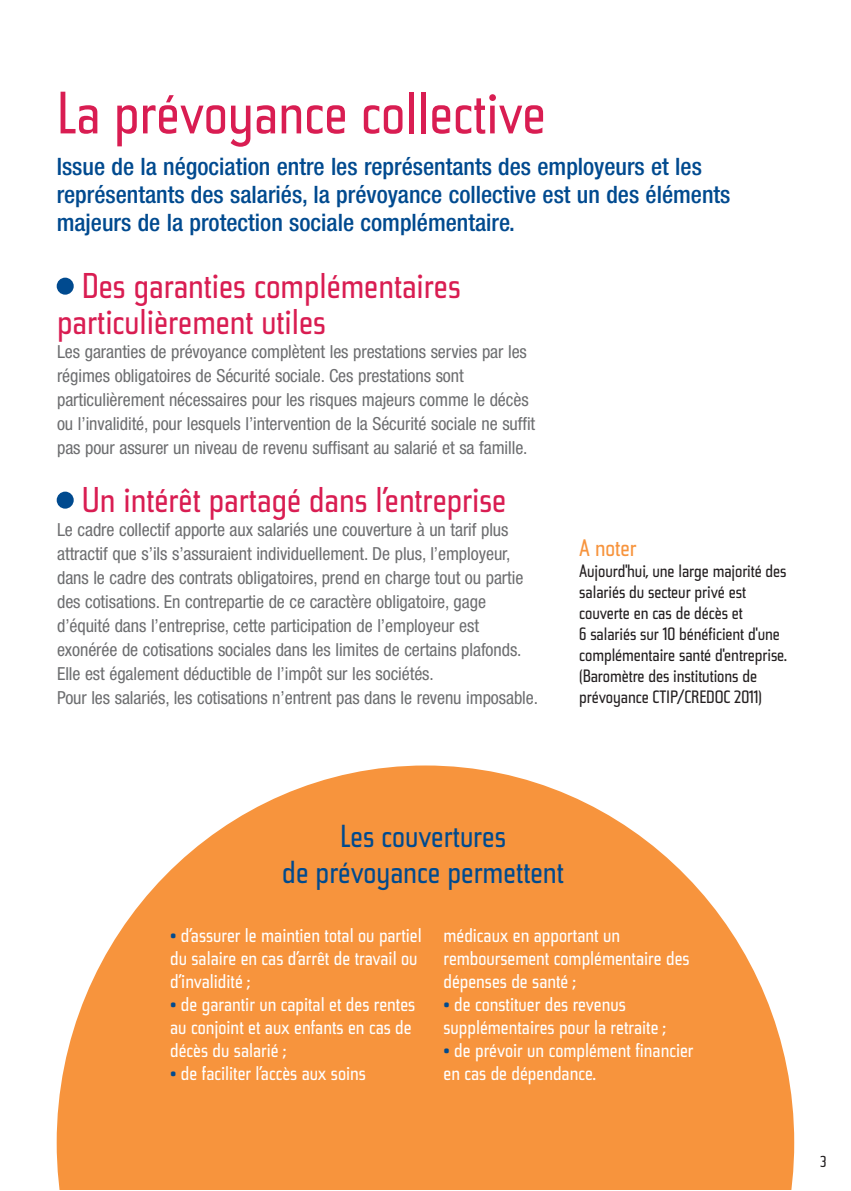
<style>
.page{position:relative;width:851px;height:1191px;background:#fff}
.page>*{position:absolute;margin:0;border:0;box-sizing:border-box;transform-origin:0 0}
.t1{font:expanded 60px "Tasse";color:#d91d52}
.t2{font:expanded 36px/36px "Tasse";color:#d91d52}
.t3{font:expanded 32px/36px "Tasse";color:#004a8f;text-align:center}
.t4{font:500 condensed 24px/28px "Helvetica Neue";color:#004a8f}
.t5{font:expanded 24px "Tasse";letter-spacing:-.005em;color:#f7943d}
.t6{font:expanded 20px/23px "Tasse";color:#fff}
.t7{font:condensed 18px/24px "Helvetica Neue";letter-spacing:-.005em;color:#6d6e70}
.t8{font:expanded 18px/21px "Tasse";letter-spacing:-.005em;color:#231f20}
.t9{font:expanded 16px "Tasse";color:#231f20}
.s1{color:#004a8f}
</style>
<div class="page">
<svg style="left:57px;top:765px;width:737px;height:425px;fill:#f7943d"></svg>
<div style="left:57px;top:278px;width:17px;height:17px;background:#004a8f;border-radius:50%"></div>
<div style="left:57px;top:491px;width:17px;height:17px;background:#004a8f;border-radius:50%"></div>
<h1 class="t1" style="left:57px;top:92px;width:490px">La prévoyance collective</h1>
<h3 class="t4" style="left:57px;top:155px;width:675px">Issue de la négociation entre les représentants des employeurs et les représentants des salariés, la prévoyance collective est un des éléments majeurs de la protection sociale complémentaire.</h3>
<h2 class="t2" style="left:57px;top:272px;width:405px;text-indent:25px">Des garanties complémentaires particulièrement utiles</h2>
<p class="t7" style="left:57px;top:341px;width:479px">Les garanties de prévoyance complètent les prestations servies par les régimes obligatoires de Sécurité sociale. Ces prestations sont particulièrement nécessaires pour les risques majeurs comme le décès ou l’invalidité, pour lesquels l’intervention de la Sécurité sociale ne suffit pas pour assurer un niveau de revenu suffisant au salarié et sa famille.</p>
<h2 class="t2" style="left:82px;top:485px;width:426px">Un intérêt partagé dans l’entreprise</h2>
<p class="t7" style="left:57px;top:519px;width:482px">Le cadre collectif apporte aux salariés une couverture à un tarif plus attractif que s’ils s’assuraient individuellement. De plus, l’employeur, dans le cadre des contrats obligatoires, prend en charge tout ou partie des cotisations. En contrepartie de ce caractère obligatoire, gage d’équité dans l’entreprise, cette participation de l’employeur est exonérée de cotisations sociales dans les limites de certains plafonds.<br>Elle est également déductible de l’impôt sur les sociétés.<br>Pour les salariés, les cotisations n’entrent pas dans le revenu imposable.</p>
<h3 class="t5" style="left:579px;top:539px;width:59px">A noter</h3>
<p class="t8" style="left:579px;top:562px;width:209px">Aujourd'hui, une large majorité des salariés du secteur privé est couverte en cas de décès et<br>6 salariés sur 10 bénéficient d'une complémentaire santé d'entreprise. (Baromètre des institutions de prévoyance CTIP/CREDOC 2011)</p>
<h3 class="t3" style="left:282px;top:821px;width:283px">Les couvertures<br>de prévoyance permettent</h3>
<p class="t6" style="left:170px;top:925px;width:253px"><span class="s1">•</span> d’assurer le maintien total ou partiel du salaire en cas d’arrêt de travail ou d’invalidité ;</p>
<p class="t6" style="left:170px;top:994px;width:246px"><span class="s1">•</span> de garantir un capital et des rentes au conjoint et aux enfants en cas de décès du salarié ;</p>
<p class="t6" style="left:170px;top:1063px;width:197px"><span class="s1">•</span> de faciliter l’accès aux soins</p>
<p class="t6" style="left:443px;top:925px;width:247px">médicaux en apportant un remboursement complémentaire des dépenses de santé ;</p>
<p class="t6" style="left:443px;top:994px;width:224px"><span class="s1">•</span> de constituer des revenus supplémentaires pour la retraite ;</p>
<p class="t6" style="left:443px;top:1040px;width:251px"><span class="s1">•</span> de prévoir un complément financier en cas de dépendance.</p>
<p class="t9" style="left:820px;top:1156px;width:7px">3</p>
</div>
